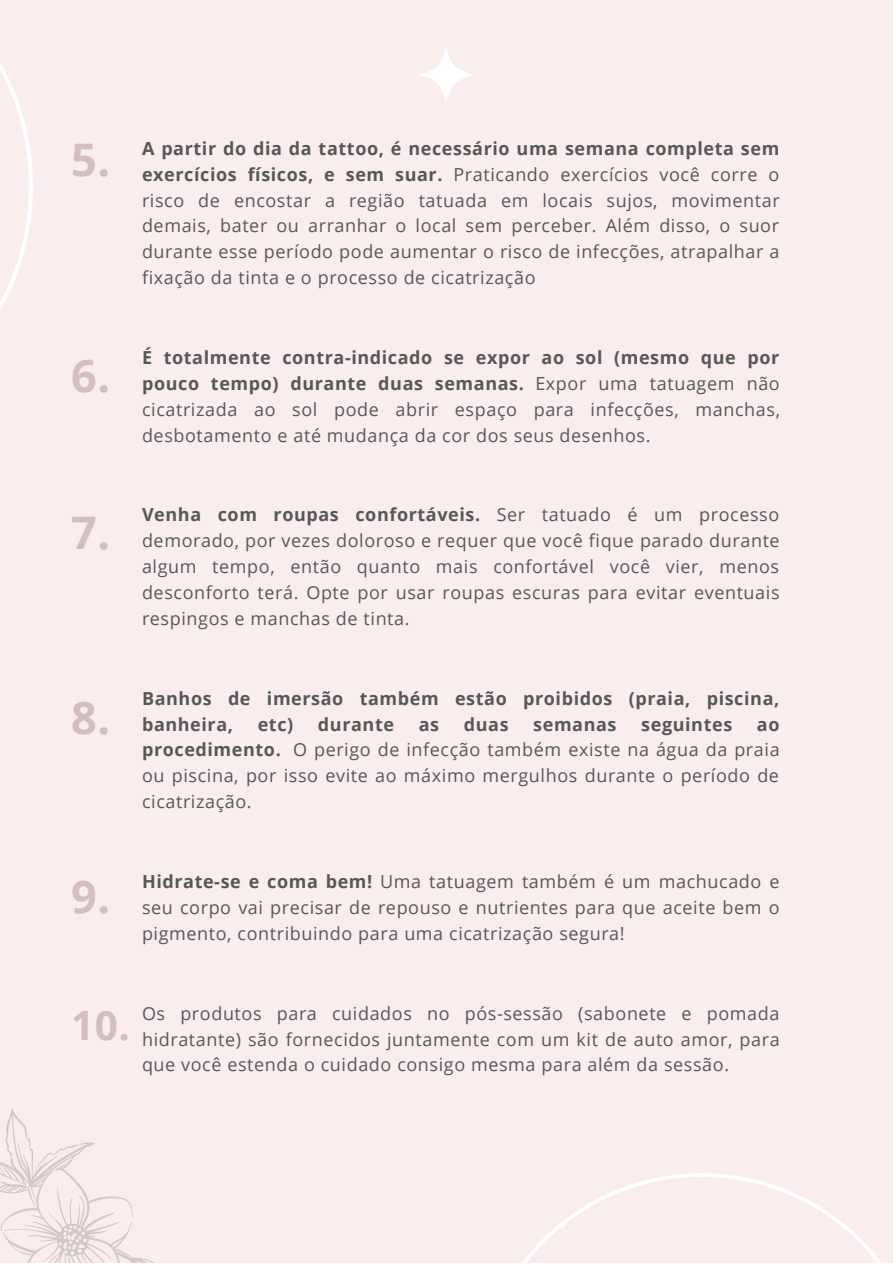
<style>
.page{position:relative;width:893px;height:1264px;background:#fff}
.page>*{position:absolute;margin:0;border:0;box-sizing:border-box;transform-origin:0 0}
.t1{font:700 45px "Open Sans";color:#d4bebe}
.t2{font:700 40.5px "Open Sans";color:#d4bebe}
.t3{font:18px/25.8px "Open Sans";letter-spacing:.035em;color:#575757;text-align:justify}
.t4{font:700 18px/25.8px "Open Sans";letter-spacing:.035em;color:#575757}
.s1{font-weight:700}
</style>
<div class="page">
<div style="left:0;top:0;width:892px;height:1262px;background:#faeded"></div>
<svg style="left:0;top:62px;width:33px;height:248px"></svg>
<svg style="left:523px;top:1173px;width:358px;height:89px"></svg>
<div style="left:417px;top:46px;width:58px;height:58px;background:linear-gradient(to right,#fbf2f2,#fbf2f2);border-radius:50%"></div>
<svg style="left:0;top:1109px;width:153px;height:153px"></svg>
<h1 class="t1" style="left:71px;top:128px;width:40px">5.</h1>
<h1 class="t1" style="left:71px;top:344px;width:40px">6.</h1>
<h1 class="t1" style="left:71px;top:500px;width:40px">7.</h1>
<h1 class="t1" style="left:71px;top:685px;width:40px">8.</h1>
<h1 class="t1" style="left:71px;top:864px;width:40px">9.</h1>
<p class="t3" style="left:142px;top:135px;width:639px"><span class="s1">A partir do dia da tattoo, é necessário uma semana completa sem exercícios físicos, e sem suar.</span> Praticando exercícios você corre o risco de encostar a região tatuada em locais sujos, movimentar demais, bater ou arranhar o local sem perceber. Além disso, o suor durante esse período pode aumentar o risco de infecções, atrapalhar a fixação da tinta e o processo de cicatrização</p>
<p class="t3" style="left:142px;top:344px;width:639px"><span class="s1">É totalmente contra-indicado se expor ao sol (mesmo que por pouco tempo) durante duas semanas.</span> Expor uma tatuagem não cicatrizada ao sol pode abrir espaço para infecções, manchas, desbotamento e até mudança da cor dos seus desenhos.</p>
<p class="t3" style="left:142px;top:501px;width:639px"><span class="s1">Venha com roupas confortáveis.</span> Ser tatuado é um processo demorado, por vezes doloroso e requer que você fique parado durante algum tempo, então quanto mais confortável você vier, menos desconforto terá. Opte por usar roupas escuras para evitar eventuais respingos e manchas de tinta.</p>
<p class="t4" style="left:142px;top:685px;width:638px">Banhos de imersão também estão proibidos (praia, piscina, banheira,</p>
<p class="t4" style="left:258px;top:710px;width:37px">etc)</p>
<p class="t4" style="left:318px;top:710px;width:78px">durante</p>
<p class="t4" style="left:418px;top:710px;width:22px">as</p>
<p class="t4" style="left:464px;top:710px;width:46px">duas</p>
<p class="t4" style="left:533px;top:710px;width:85px">semanas</p>
<p class="t4" style="left:641px;top:710px;width:92px">seguintes</p>
<p class="t3" style="left:142px;top:710px;width:639px;text-indent:615px"><span class="s1">ao procedimento.</span> O perigo de infecção também existe na água da praia ou piscina, por isso evite ao máximo mergulhos durante o período de cicatrização.</p>
<p class="t3" style="left:142px;top:868px;width:639px"><span class="s1">Hidrate-se e coma bem!</span> Uma tatuagem também é um machucado e seu corpo vai precisar de repouso e nutrientes para que aceite bem o pigmento, contribuindo para uma cicatrização segura!</p>
<h2 class="t2" style="left:71px;top:996px;width:60px">10.</h2>
<p class="t3" style="left:142px;top:999px;width:639px">Os produtos para cuidados no pós-sessão (sabonete e pomada hidratante) são fornecidos juntamente com um kit de auto amor, para que você estenda o cuidado consigo mesma para além da sessão.</p>
</div>
